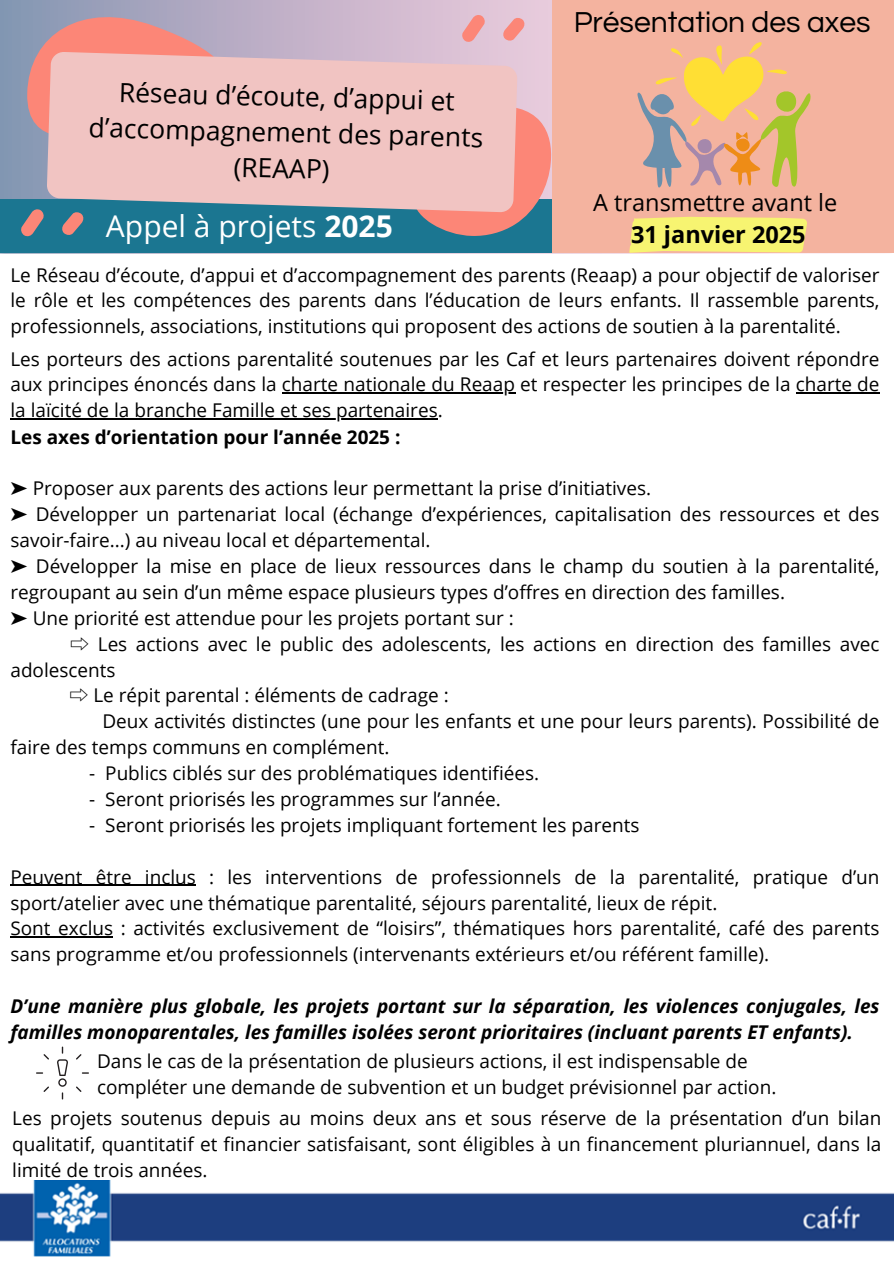
<style>
.page{position:relative;width:894px;height:1264px;background:#fff}
.page>*{position:absolute;margin:0;border:0;box-sizing:border-box;transform-origin:0 0}
.t1{font:30px "Questrial";color:#000}
.t2{font:30px "Open Sans";color:#fff}
.t3{font:26.4px/36px "Open Sans";color:#000;text-align:center}
.t4{font:23.55px/32.7px "Open Sans";color:#000;text-align:center}
.t5{font:18.9px/25.8px "Open Sans";color:#000}
.t6{font:italic 700 18.9px/25.8px "Open Sans";color:#000}
.t7{font:700 18.9px "Open Sans";color:#000}
.s1{font-weight:700}
.s2{font-family:"Free Serif"}
.s3{font-family:"Noto Sans CJ Ksc"}
</style>
<div class="page">
<div style="left:0;top:199px;width:563px;height:54px;background:#1b7691"></div>
<svg style="left:20px;top:0;width:532px;height:237px"></svg>
<svg style="left:47px;top:52px;width:470px;height:160px;background:#e7bfbf"></svg>
<div style="left:552px;top:0;width:341px;height:252px;background:#f4b39f"></div>
<svg style="left:637px;top:42px;width:173px;height:146px"></svg>
<img style="left:0;top:1180px;width:893px;height:75px">
<svg style="left:57px;top:1059px;width:11px;height:27px"></svg>
<svg style="left:76px;top:1086px;width:5px;height:5px"></svg>
<svg style="left:43px;top:1054px;width:6px;height:5px"></svg>
<svg style="left:43px;top:1086px;width:6px;height:5px"></svg>
<svg style="left:76px;top:1054px;width:5px;height:5px"></svg>
<svg style="left:629px;top:217px;width:177px;height:36px;background:#f6ef74"></svg>
<hr style="left:282px;top:392px;width:233px;height:2px;background:#000">
<hr style="left:795px;top:392px;width:84px;height:2px;background:#000">
<hr style="left:10px;top:418px;width:427px;height:1px;background:#000">
<hr style="left:10px;top:884px;width:186px;height:1px;background:#000">
<hr style="left:10px;top:936px;width:103px;height:1px;background:#000">
<h2 class="t1" style="left:573px;top:8px;width:298px">Présentation des axes</h2>
<p class="t3" style="left:90px;top:74px;width:396px;rotate:1deg">Réseau d’écoute, d’appui et d’accompagnement des parents (REAAP)</p>
<p class="t2" style="left:106px;top:205px;width:288px">Appel à projets <span class="s1">2025</span></p>
<p class="t4" style="left:593px;top:185px;width:245px">A transmettre avant le<br><span class="s1">31 janvier 2025</span></p>
<h1 class="t5" style="left:10px;top:261px;width:870px;text-align:justify">Le Réseau d’écoute, d’appui et d’accompagnement des parents (Reaap) a pour objectif de valoriser le rôle et les compétences des parents dans l’éducation de leurs enfants. Il rassemble parents, professionnels, associations, institutions qui proposent des actions de soutien à la parentalité.</h1>
<p class="t5" style="left:10px;top:345px;width:870px">Les porteurs des actions parentalité soutenues par les Caf et leurs partenaires doivent répondre aux principes énoncés dans la charte nationale du Reaap et respecter les principes de la charte de</p>
<h3 class="t5" style="left:10px;top:397px;width:433px">la laïcité de la branche Famille et ses partenaires.</h3>
<h1 class="t7" style="left:10px;top:423px;width:391px">Les axes d’orientation pour l’année 2025 :</h1>
<p class="t5" style="left:10px;top:475px;width:642px"><span class="s2">➤</span> Proposer aux parents des actions leur permettant la prise d’initiatives.</p>
<p class="t5" style="left:10px;top:501px;width:870px"><span class="s2">➤</span> Développer un partenariat local (échange d’expériences, capitalisation des ressources et des savoir-faire...) au niveau local et départemental.</p>
<h4 class="t5" style="left:10px;top:553px;width:870px"><span class="s2">➤</span> Développer la mise en place de lieux ressources dans le champ du soutien à la parentalité, regroupant au sein d’un même espace plusieurs types d’offres en direction des familles.</h4>
<p class="t5" style="left:10px;top:604px;width:505px"><span class="s2">➤</span> Une priorité est attendue pour les projets portant sur :</p>
<p class="t5" style="left:10px;top:630px;width:870px;text-indent:60px"><span class="s3">⇨</span> Les actions avec le public des adolescents, les actions en direction des familles avec adolescents</p>
<p class="t5" style="left:70px;top:682px;width:380px"><span class="s3">⇨</span> Le répit parental : éléments de cadrage :</p>
<p class="t5" style="left:10px;top:708px;width:870px;text-indent:92px">Deux activités distinctes (une pour les enfants et une pour leurs parents). Possibilité de faire des temps communs en complément.</p>
<p class="t5" style="left:89px;top:760px;width:451px">- Publics ciblés sur des problématiques identifiées.</p>
<p class="t5" style="left:89px;top:785px;width:413px">- Seront priorisés les programmes sur l’année.</p>
<p class="t5" style="left:89px;top:811px;width:551px">- Seront priorisés les projets impliquant fortement les parents</p>
<p class="t5" style="left:10px;top:863px;width:870px">Peuvent être inclus : les interventions de professionnels de la parentalité, pratique d’un sport/atelier avec une thématique parentalité, séjours parentalité, lieux de répit.</p>
<p class="t5" style="left:10px;top:915px;width:870px">Sont exclus : activités exclusivement de “loisirs”, thématiques hors parentalité, café des parents sans programme et/ou professionnels (intervenants extérieurs et/ou référent famille).</p>
<p class="t6" style="left:10px;top:992px;width:870px">D’une manière plus globale, les projets portant sur la séparation, les violences conjugales, les familles monoparentales, les familles isolées seront prioritaires (incluant parents ET enfants).</p>
<p class="t5" style="left:97px;top:1047px;width:652px">Dans le cas de la présentation de plusieurs actions, il est indispensable de</p>
<p class="t5" style="left:97px;top:1073px;width:680px">compléter une demande de subvention et un budget prévisionnel par action.</p>
<h4 class="t5" style="left:12px;top:1104px;width:870px;text-align:justify">Les projets soutenus depuis au moins deux ans et sous réserve de la présentation d’un bilan qualitatif, quantitatif et financier satisfaisant, sont éligibles à un financement pluriannuel, dans la limité de trois années.</h4>
</div>
